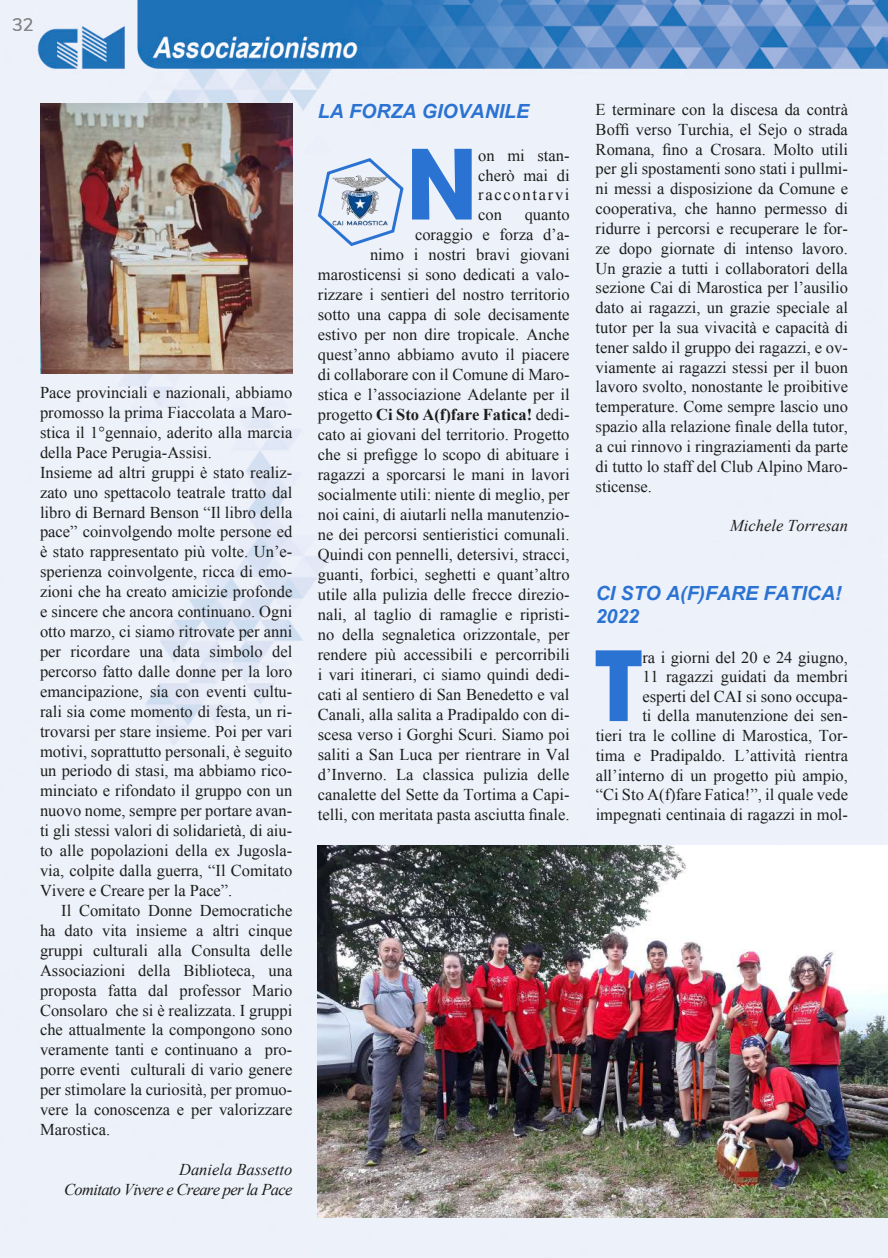
<style>
.page{position:relative;width:888px;height:1258px;background:#fff}
.page>*{position:absolute;margin:0;border:0;box-sizing:border-box;transform-origin:0 0}
.t1{font:700 95.55px "Avant Garde LT";color:#2b73d2}
.t2{font:italic 700 19.5px/22.8px "Arial";color:#2b73d2}
.t3{font:18px "Nunito";color:#878787}
.t4{font:16.5px/20px "Times New Roman";color:#1d1d1b;text-align:justify}
.t5{font:italic 16.5px/20px "Times New Roman";letter-spacing:-.04em;color:#1d1d1b;text-align:right}
.t6{font:italic 16.5px "Times New Roman";color:#1d1d1b}
.s1{font-weight:700}
</style>
<div class="page">
<img style="left:0;top:0;width:888px;height:1258px">
<img style="left:318px;top:846px;width:570px;height:372px">
<img style="left:40px;top:104px;width:252px;height:270px">
<svg style="left:316px;top:155px;width:89px;height:93px;background:#c7d4e7"></svg>
<p class="t3" style="left:12px;top:11px;width:23px">32</p>
<p class="t4" style="left:40px;top:382px;width:254px;text-align:left">Pace provinciali e nazionali, abbiamo promosso la prima Fiaccolata a Maro&shy;stica il 1°gennaio, aderito alla marcia della Pace Perugia-Assisi.<br>Insieme ad altri gruppi è stato realiz&shy;zato uno spettacolo teatrale tratto dal libro di Bernard Benson “Il libro della pace” coinvolgendo molte persone ed è stato rappresentato più volte. Un’e&shy;sperienza coinvolgente, ricca di emo&shy;zioni che ha creato amicizie profonde e sincere che ancora continuano. Ogni otto marzo, ci siamo ritrovate per anni per ricordare una data simbolo del percorso fatto dalle donne per la loro emancipazione, sia con eventi cultu&shy;rali sia come momento di festa, un ri&shy;trovarsi per stare insieme. Poi per vari motivi, soprattutto personali, è seguito un periodo di stasi, ma abbiamo rico&shy;minciato e rifondato il gruppo con un nuovo nome, sempre per portare avan&shy;ti gli stessi valori di solidarietà, di aiu&shy;to alle popolazioni della ex Jugosla&shy;via, colpite dalla guerra, “Il Comitato Vivere e Creare per la Pace”.</p>
<p class="t4" style="left:40px;top:900px;width:254px;text-indent:21px">Il Comitato Donne Democratiche ha dato vita insieme a altri cinque gruppi culturali alla Consulta delle Associazioni della Biblioteca, una proposta fatta dal professor Mario Consolaro che si è realizzata. I gruppi che attualmente la compongono sono veramente tanti e continuano a pro&shy;porre eventi culturali di vario genere per stimolare la curiosità, per promuo&shy;vere la conoscenza e per valorizzare Marostica.</p>
<p class="t5" style="left:64px;top:1159px;width:230px">Daniela Bassetto<br>Comitato Vivere e Creare per la Pace</p>
<p class="t2" style="left:318px;top:100px;width:213px">LA FORZA GIOVANILE</p>
<h1 class="t1" style="left:406px;top:122px;width:74px">N</h1>
<p class="t4" style="left:478px;top:145px;width:93px;line-height:19.5px">on mi stan&shy;cherò mai di raccontarvi con</p>
<p class="t4" style="left:318px;top:204px;width:253px;text-align:right">quanto<br>coraggio e forza d’a-<br>nimo i nostri bravi giovani marosticensi si sono dedicati a valo&shy;rizzare i sentieri del nostro territorio sotto una cappa di sole decisamente estivo per non dire tropicale. Anche quest’anno abbiamo avuto il piacere di collaborare con il Comune di Maro&shy;stica e l’associazione Adelante per il progetto <span class="s1">Ci Sto A(f)fare Fatica!</span> dedi&shy;cato ai giovani del territorio. Progetto che si prefigge lo scopo di abituare i ragazzi a sporcarsi le mani in lavori socialmente utili: niente di meglio, per noi caini, di aiutarli nella manutenzio&shy;ne dei percorsi sentieristici comunali.<br>Quindi con pennelli, detersivi, stracci, guanti, forbici, seghetti e quant’altro utile alla pulizia delle frecce direzio&shy;nali, al taglio di ramaglie e ripristi&shy;no della segnaletica orizzontale, per rendere più accessibili e percorribili i vari itinerari, ci siamo quindi dedi&shy;cati al sentiero di San Benedetto e val Canali, alla salita a Pradipaldo con di&shy;scesa verso i Gorghi Scuri. Siamo poi saliti a San Luca per rientrare in Val d’Inverno. La classica pulizia delle canalette del Sette da Tortima a Capi&shy;telli, con meritata pasta asciutta finale.</p>
<p class="t4" style="left:596px;top:99px;width:254px">E terminare con la discesa da contrà Boffi verso Turchia, el Sejo o strada Romana, fino a Crosara. Molto utili per gli spostamenti sono stati i pullmi&shy;ni messi a disposizione da Comune e cooperativa, che hanno permesso di ridurre i percorsi e recuperare le for&shy;ze dopo giornate di intenso lavoro.<br>Un grazie a tutti i collaboratori della sezione Cai di Marostica per l’ausilio dato ai ragazzi, un grazie speciale al tutor per la sua vivacità e capacità di tener saldo il gruppo dei ragazzi, e ov&shy;viamente ai ragazzi stessi per il buon lavoro svolto, nonostante le proibitive temperature. Come sempre lascio uno spazio alla relazione finale della tutor, a cui rinnovo i ringraziamenti da parte di tutto lo staff del Club Alpino Maro&shy;sticense.</p>
<p class="t6" style="left:730px;top:514px;width:119px">Michele Torresan</p>
<p class="t2" style="left:596px;top:583px;width:247px">CI STO A(F)FARE FATICA!<br>2022</p>
<h1 class="t1" style="left:595px;top:624px;width:49px">T</h1>
<p class="t4" style="left:596px;top:647px;width:254px;text-align:right">ra i giorni del 20 e 24 giugno,<br>11 ragazzi guidati da membri esperti del CAI si sono occupa-<br>ti della manutenzione dei sen-<br>tieri tra le colline di Marostica, Tor&shy;tima e Pradipaldo. L’attività rientra all’interno di un progetto più ampio, “Ci Sto A(f)fare Fatica!”, il quale vede impegnati centinaia di ragazzi in mol-</p>
</div>
